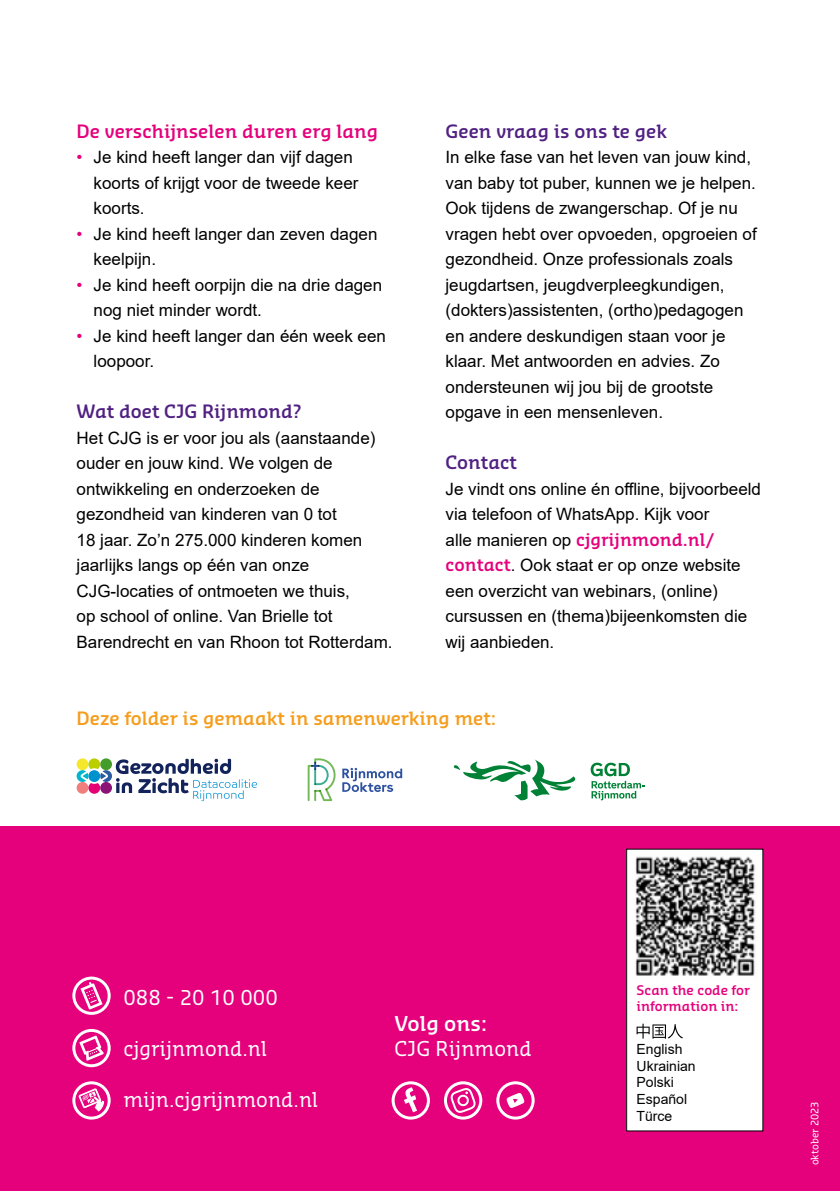
<style>
.page{position:relative;width:840px;height:1191px;background:#fff}
.page>*{position:absolute;margin:0;border:0;box-sizing:border-box;transform-origin:0 0}
.P_-_contactgegevens__wit{font:20px "Sansa Slab Pro";color:#fff}
.P_-_contactgegevens__wit-2{font:600 20px "Sansa Slab Pro";color:#fff}
.P_-_tussenkop{font:600 18px "Sansa Slab Pro";color:#502182}
.P_-_tussenkop-2{font:600 18px "Sansa Slab Pro";color:#f59d1d}
.P_-_tussenkop-3{font:600 18px "Sansa Slab Pro";color:#e5007c}
.P_-_platte_tekst{font:17px/25.6px "Arial";color:#000}
.P_-_platte_tekst-2{font:14px "Arial";color:#000}
.P_-_platte_tekst__wit{font:600 13px/15.6px "Sansa Slab Pro";color:#e5007c}
.P_-_versiebeheer{font:10px "Sansa Slab Pro";color:#fff}
.s1{color:#e5007c}
.s2{font-family:"Sansa Slab Pro";font-weight:600;color:#e5007c}
</style>
<div class="page">
<div style="left:0;top:826px;width:839px;height:365px;background:#e5007c"></div>
<svg style="left:72px;top:976px;width:39px;height:38px"></svg>
<svg style="left:391px;top:1081px;width:38px;height:38px"></svg>
<svg style="left:444px;top:1081px;width:38px;height:38px"></svg>
<svg style="left:496px;top:1081px;width:38px;height:38px"></svg>
<svg style="left:72px;top:1081px;width:39px;height:38px"></svg>
<svg style="left:72px;top:1029px;width:39px;height:38px"></svg>
<svg style="left:453px;top:759px;width:122px;height:42px"></svg>
<svg style="left:590px;top:762px;width:54px;height:38px"></svg>
<svg style="left:77px;top:758px;width:180px;height:43px"></svg>
<svg style="left:342px;top:768px;width:60px;height:24px"></svg>
<svg style="left:307px;top:758px;width:28px;height:43px"></svg>
<svg style="left:626px;top:848px;width:137px;height:284px;background:#c7c6c7"></svg>
<p class="P_-_tussenkop-3" style="left:77px;top:119px;width:303px">De verschijnselen duren erg lang</p>
<p class="P_-_platte_tekst" style="left:94px;top:144px;width:266px;text-indent:-17px"><span class="s1">•</span> Je kind heeft langer dan vijf dagen koorts of krijgt voor de tweede keer koorts.</p>
<p class="P_-_platte_tekst" style="left:94px;top:221px;width:285px;text-indent:-17px"><span class="s1">•</span> Je kind heeft langer dan zeven dagen keelpijn.</p>
<p class="P_-_platte_tekst" style="left:94px;top:272px;width:290px;text-indent:-17px"><span class="s1">•</span> Je kind heeft oorpijn die na drie dagen nog niet minder wordt.</p>
<p class="P_-_platte_tekst" style="left:94px;top:323px;width:294px;text-indent:-17px"><span class="s1">•</span> Je kind heeft langer dan één week een loopoor.</p>
<p class="P_-_tussenkop" style="left:77px;top:400px;width:226px">Wat doet CJG Rijnmond?</p>
<p class="P_-_platte_tekst" style="left:77px;top:425px;width:317px">Het CJG is er voor jou als (aanstaande) ouder en jouw kind. We volgen de ontwikkeling en onderzoeken de gezondheid van kinderen van 0 tot<br>18 jaar. Zo’n 275.000 kinderen komen jaarlijks langs op één van onze CJG-locaties of ontmoeten we thuis,<br>op school of online. Van Brielle tot Barendrecht en van Rhoon tot Rotterdam.</p>
<p class="P_-_tussenkop" style="left:445px;top:119px;width:223px">Geen vraag is ons te gek</p>
<p class="P_-_platte_tekst" style="left:445px;top:144px;width:312px">In elke fase van het leven van jouw kind, van baby tot puber, kunnen we je helpen.<br>Ook tijdens de zwangerschap. Of je nu vragen hebt over opvoeden, opgroeien of gezondheid. Onze professionals zoals jeugdartsen, jeugdverpleegkundigen, (dokters)assistenten, (ortho)pedagogen en andere deskundigen staan voor je klaar. Met antwoorden en advies. Zo ondersteunen wij jou bij de grootste opgave in een mensenleven.</p>
<p class="P_-_tussenkop" style="left:445px;top:451px;width:73px">Contact</p>
<p class="P_-_platte_tekst" style="left:445px;top:476px;width:317px">Je vindt ons online én offline, bijvoorbeeld via telefoon of WhatsApp. Kijk voor<br>alle manieren op <span class="s2">cjgrijnmond.nl/ contact</span>. Ook staat er op onze website een overzicht van webinars, (online) cursussen en (thema)bijeenkomsten die wij aanbieden.</p>
<p class="P_-_tussenkop-2" style="left:77px;top:706px;width:421px">Deze folder is gemaakt in samenwerking met:</p>
<p class="P_-_contactgegevens__wit" style="left:123px;top:984px;width:156px">088 - 20 10 000</p>
<p class="P_-_contactgegevens__wit" style="left:123px;top:1035px;width:145px">cjgrijnmond.nl</p>
<p class="P_-_contactgegevens__wit" style="left:123px;top:1086px;width:196px">mijn.cjgrijnmond.nl</p>
<p class="P_-_contactgegevens__wit-2" style="left:394px;top:1010px;width:94px">Volg ons:</p>
<p class="P_-_contactgegevens__wit" style="left:394px;top:1035px;width:139px">CJG Rijnmond</p>
<p class="P_-_platte_tekst__wit" style="left:636px;top:982px;width:115px">Scan the code for information in:</p>
<p class="P_-_platte_tekst-2" style="left:636px;top:1039px;width:47px">English</p>
<p class="P_-_platte_tekst-2" style="left:636px;top:1056px;width:61px">Ukrainian</p>
<p class="P_-_platte_tekst-2" style="left:636px;top:1072px;width:39px">Polski</p>
<p class="P_-_platte_tekst-2" style="left:636px;top:1089px;width:52px">Español</p>
<p class="P_-_platte_tekst-2" style="left:636px;top:1106px;width:37px">Türce</p>
<p class="P_-_versiebeheer" style="left:807px;top:1165px;width:66px;rotate:-90deg">oktober 2023</p>
</div>
